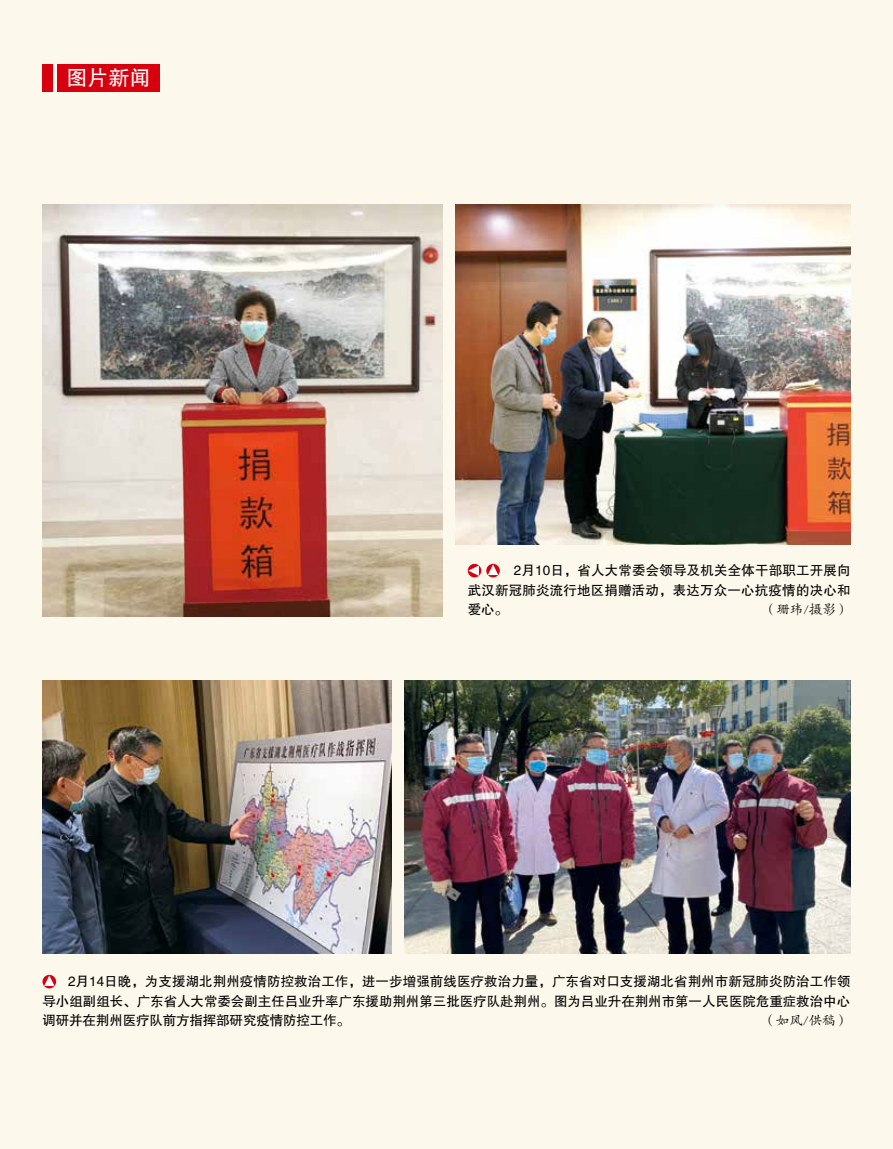
<style>
.page{position:relative;width:893px;height:1149px;background:#fff}
.page>*{position:absolute;margin:0;border:0;box-sizing:border-box;transform-origin:0 0}
.t1{font:21px "FZHTJW GB1 0";color:#fff}
.t2{font:13.5px/19.5px "FZHTJW GB1 0";letter-spacing:-.005em;color:#000;text-align:justify}
.t3{font:13.5px "FZKTJW GB1 0";letter-spacing:-.01em;color:#000}
</style>
<div class="page">
<div style="left:0;top:0;width:893px;height:1148px;background:#fcf8eb"></div>
<div style="left:57px;top:64px;width:102px;height:27px;background:#d7000f"></div>
<div style="left:43px;top:64px;width:10px;height:27px;background:#d7000f"></div>
<img style="left:404px;top:680px;width:446px;height:272px">
<img style="left:43px;top:680px;width:348px;height:272px">
<img style="left:455px;top:204px;width:395px;height:340px">
<svg style="left:43px;top:974px;width:13px;height:14px"></svg>
<svg style="left:44px;top:975px;width:11px;height:10px"></svg>
<svg style="left:486px;top:563px;width:14px;height:14px"></svg>
<svg style="left:488px;top:564px;width:10px;height:11px"></svg>
<svg style="left:468px;top:563px;width:13px;height:14px"></svg>
<svg style="left:468px;top:565px;width:11px;height:10px"></svg>
<img style="left:43px;top:204px;width:399px;height:412px">
<h1 class="t1" style="left:66px;top:66px;width:85px">图片新闻</h1>
<p class="t2" style="left:468px;top:561px;width:384px;text-indent:46px">2月10日，省人大常委会领导及机关全体干部职工开展向武汉新冠肺炎流行地区捐赠活动，表达万众一心抗疫情的决心和爱心。</p>
<p class="t3" style="left:763px;top:602px;width:88px">（珊玮/摄影）</p>
<p class="t2" style="left:43px;top:971px;width:809px;text-indent:26px">2月14日晚，为支援湖北荆州疫情防控救治工作，进一步增强前线医疗救治力量，广东省对口支援湖北省荆州市新冠肺炎防治工作领导小组副组长、广东省人大常委会副主任吕业升率广东援助荆州第三批医疗队赴荆州。图为吕业升在荆州市第一人民医院危重症救治中心调研并在荆州医疗队前方指挥部研究疫情防控工作。</p>
<p class="t3" style="left:763px;top:1013px;width:88px">（如风/供稿）</p>
</div>
